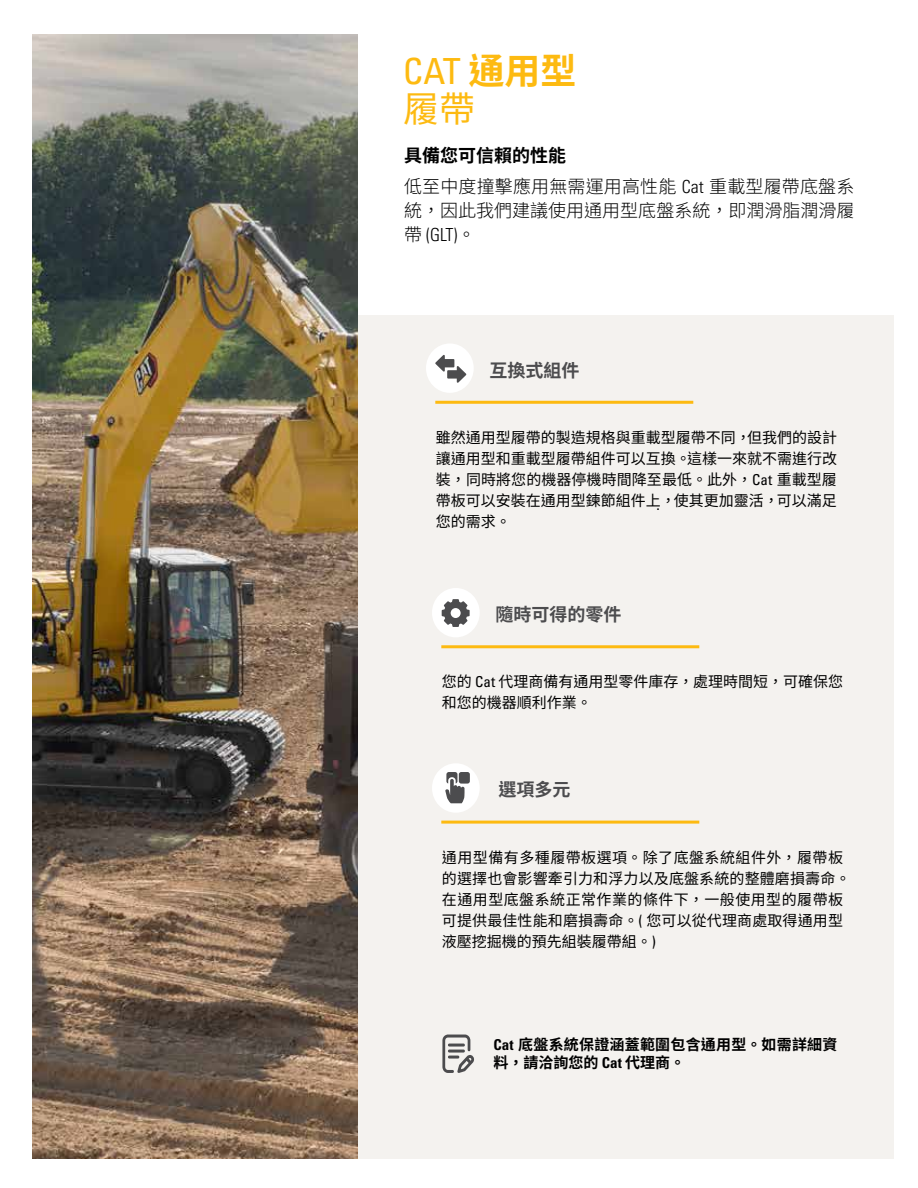
<style>
.page{position:relative;width:918px;height:1188px;background:#fff}
.page>*{position:absolute;margin:0;border:0;box-sizing:border-box;transform-origin:0 0}
.t1{font:condensed 36px "Univers LT Std";color:#fdba11}
.t2{font:36px "Noto Sans CJ Ktc";color:#fdba11}
.t3{font:300 18px/30.8px "Noto Sans CJ Ktc";letter-spacing:.01em;color:#000}
.t4{font:700 18px "Noto Sans CJ Ktc";color:#4c4c4e}
.t5{font:300 condensed 18px "Univers LT Std";color:#000}
.t6{font:condensed 15.45px "Univers LT Std";color:#000}
.t7{font:15px/21px "Noto Sans CJ Ktc";letter-spacing:.01em;color:#000}
.t8{font:700 15px/18px "Noto Sans CJ Ktc";letter-spacing:.015em;color:#000}
.s1{font-family:"Noto Sans CJ Ktc";font-weight:700;font-stretch:normal}
.s2{font-weight:700}
.s3{font-family:"Univers LT Std";font-stretch:condensed}
.s4{font-family:"Noto Sans CJ Ktc";font-stretch:normal}
</style>
<div class="page">
<div style="left:329px;top:315px;width:564px;height:843px;background:#f4f2ef"></div>
<img style="left:32px;top:35px;width:326px;height:1123px">
<hr style="left:435px;top:401px;width:258px;height:3px;background:#fdba11">
<div style="left:426px;top:343px;width:48px;height:50px;background:#fff;border-radius:50%"></div>
<hr style="left:441px;top:645px;width:258px;height:3px;background:#fdba11">
<div style="left:432px;top:588px;width:48px;height:49px;background:#fff;border-radius:50%"></div>
<hr style="left:441px;top:821px;width:258px;height:3px;background:#fdba11">
<div style="left:432px;top:763px;width:48px;height:50px;background:#fff;border-radius:50%"></div>
<svg style="left:442px;top:1035px;width:32px;height:38px"></svg>
<svg style="left:435px;top:355px;width:31px;height:28px"></svg>
<svg style="left:442px;top:599px;width:28px;height:28px"></svg>
<svg style="left:445px;top:772px;width:25px;height:31px"></svg>
<h1 class="t1" style="left:403px;top:49px;width:175px">CAT <span class="s1">通用型</span></h1>
<h1 class="t2" style="left:403px;top:89px;width:73px">履帶</h1>
<p class="t3" style="left:404px;top:141px;width:452px"><span class="s2">具備您可信賴的性能<br></span>低至中度撞擊應用無需運用高性能 <span class="s3">Cat</span> 重載型履帶底盤系</p>
<p class="t3" style="left:404px;top:195px;width:452px">統，因此我們建議使用通用型底盤系統，即潤滑脂潤滑履</p>
<p class="t5" style="left:404px;top:224px;width:73px"><span class="s4">帶</span> (GLT)<span class="s4">。</span></p>
<p class="t4" style="left:490px;top:360px;width:91px">互換式組件</p>
<p class="t7" style="left:436px;top:427px;width:403px;text-align:justify">雖然通用型履帶的製造規格與重載型履帶不同，但我們的設計讓通用型和重載型履帶組件可以互換。這樣一來就不需進行改裝，同時將您的機器停機時間降至最低。此外，<span class="s3">Cat</span> 重載型履帶板可以安裝在通用型鍊節組件上，使其更加靈活，可以滿足您的需求。</p>
<p class="t6" style="left:657px;top:494px;width:5px">.</p>
<p class="t4" style="left:496px;top:605px;width:127px">隨時可得的零件</p>
<p class="t7" style="left:442px;top:672px;width:403px">您的 <span class="s3">Cat</span> 代理商備有通用型零件庫存，處理時間短，可確保您和您的機器順利作業。</p>
<p class="t4" style="left:499px;top:780px;width:73px">選項多元</p>
<p class="t7" style="left:442px;top:847px;width:410px">通用型備有多種履帶板選項。除了底盤系統組件外，履帶板的選擇也會影響牽引力和浮力以及底盤系統的整體磨損壽命。在通用型底盤系統正常作業的條件下，一般使用型的履帶板可提供最佳性能和磨損壽命。<span class="s3">(</span> 您可以從代理商處取得通用型液壓挖掘機的預先組裝履帶組。<span class="s3">)</span></p>
<p class="t8" style="left:494px;top:1036px;width:345px"><span class="s3">Cat</span> 底盤系統保證涵蓋範圍包含通用型。如需詳細資料，請洽詢您的 <span class="s3">Cat</span> 代理商。</p>
</div>
